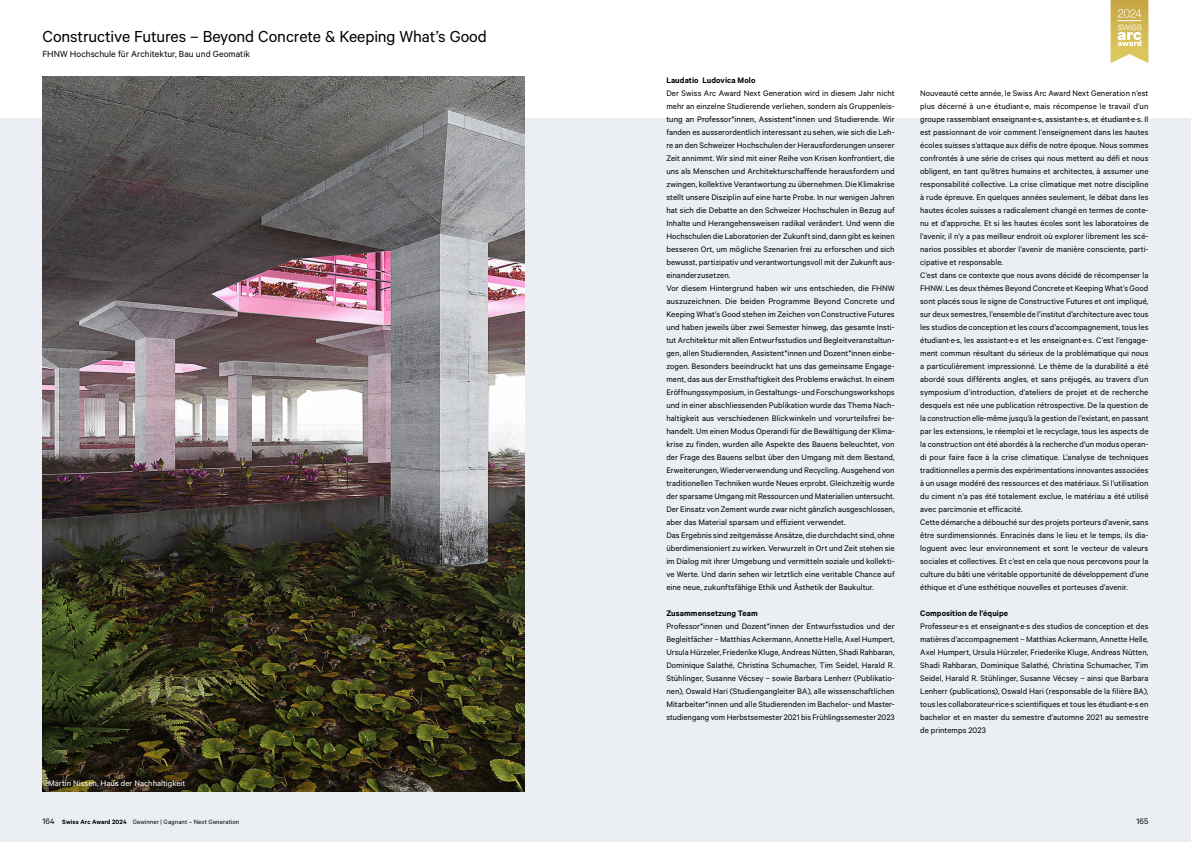
<style>
.page{position:relative;width:1191px;height:842px;background:#fff}
.page>*{position:absolute;margin:0;border:0;box-sizing:border-box;transform-origin:0 0}
.t1{font:18px "Calibre";letter-spacing:-.005em;color:#000}
.t2{font:10px "Calibre";color:#000}
.t3{font:9px/13px "Calibre";letter-spacing:.005em;color:#000;text-align:justify}
.t4{font:600 9px "Calibre";letter-spacing:.01em;color:#000}
.t5{font:9px "Calibre";letter-spacing:.005em;color:#fff}
.t6{font:7px "Calibre";letter-spacing:.015em;color:#000}
.s1{font-size:9px}
.s2{font-weight:600}
</style>
<div class="page">
<div style="left:0;top:118px;width:1191px;height:724px;background:#ebeef2"></div>
<img style="left:43px;top:76px;width:481px;height:715px">
<svg style="left:1110px;top:0;width:38px;height:63px;background:#dbc676"></svg>
<h1 class="t1" style="left:43px;top:26px;width:446px">Constructive Futures – Beyond Concrete &amp; Keeping What’s Good</h1>
<p class="t2" style="left:43px;top:48px;width:209px">FHNW Hochschule für Architektur, Bau und Geomatik</p>
<p class="t5" style="left:48px;top:777px;width:139px">Martin Nissen, Haus der Nachhaltigkeit</p>
<p class="t4" style="left:666px;top:74px;width:90px">Laudatio Ludovica Molo</p>
<p class="t3" style="left:666px;top:86px;width:230px;text-align:left">Der Swiss Arc Award Next Generation wird in diesem Jahr nicht mehr an einzelne Studierende verliehen, sondern als Gruppenleis&shy;tung an Professor*innen, Assistent*innen und Studierende. Wir fanden es ausserordentlich interessant zu sehen, wie sich die Leh&shy;re an den Schweizer Hochschulen der Herausforderungen unserer Zeit annimmt. Wir sind mit einer Reihe von Krisen konfrontiert, die uns als Menschen und Architekturschaffende herausfordern und zwingen, kollektive Verantwortung zu übernehmen. Die Klimakrise stellt unsere Disziplin auf eine harte Probe. In nur wenigen Jahren hat sich die Debatte an den Schweizer Hochschulen in Bezug auf Inhalte und Herangehensweisen radikal verändert. Und wenn die Hochschulen die Laboratorien der Zukunft sind, dann gibt es keinen besseren Ort, um mögliche Szenarien frei zu erforschen und sich bewusst, partizipativ und verantwortungsvoll mit der Zukunft aus&shy;einanderzusetzen.<br>Vor diesem Hintergrund haben wir uns entschieden, die FHNW auszuzeichnen. Die beiden Programme Beyond Concrete und Keeping What’s Good stehen im Zeichen von Constructive Futures und haben jeweils über zwei Semester hinweg, das gesamte Insti&shy;tut Architektur mit allen Entwurfsstudios und Begleitveranstaltun&shy;gen, allen Studierenden, Assistent*innen und Dozent*innen einbe&shy;zogen. Besonders beeindruckt hat uns das gemeinsame Engage&shy;ment, das aus der Ernsthaftigkeit des Problems erwächst. In einem Eröffnungssymposium, in Gestaltungs- und Forschungsworkshops und in einer abschliessenden Publikation wurde das Thema Nach&shy;haltigkeit aus verschiedenen Blickwinkeln und vorurteilsfrei be&shy;handelt. Um einen Modus Operandi für die Bewältigung der Klima&shy;krise zu finden, wurden alle Aspekte des Bauens beleuchtet, von der Frage des Bauens selbst über den Umgang mit dem Bestand, Erweiterungen, Wiederverwendung und Recycling. Ausgehend von traditionellen Techniken wurde Neues erprobt. Gleichzeitig wurde der sparsame Umgang mit Ressourcen und Materialien untersucht.<br>Der Einsatz von Zement wurde zwar nicht gänzlich ausgeschlossen, aber das Material sparsam und effizient verwendet.<br>Das Ergebnis sind zeitgemässe Ansätze, die durchdacht sind, ohne überdimensioniert zu wirken. Verwurzelt in Ort und Zeit stehen sie im Dialog mit ihrer Umgebung und vermitteln soziale und kollekti&shy;ve Werte. Und darin sehen wir letztlich eine veritable Chance auf eine neue, zukunftsfähige Ethik und Ästhetik der Baukultur.</p>
<p class="t3" style="left:920px;top:86px;width:230px;text-align:left">Nouveauté cette année, le Swiss Arc Award Next Generation n’est plus décerné à un·e étudiant·e, mais récompense le travail d’un groupe rassemblant enseignant·e·s, assistant·e·s, et étudiant·e·s. Il est passionnant de voir comment l’enseignement dans les hautes écoles suisses s’attaque aux défis de notre époque. Nous sommes confrontés à une série de crises qui nous mettent au défi et nous obligent, en tant qu’êtres humains et architectes, à assumer une responsabilité collective. La crise climatique met notre discipline à rude épreuve. En quelques années seulement, le débat dans les hautes écoles suisses a radicalement changé en termes de conte&shy;nu et d’approche. Et si les hautes écoles sont les laboratoires de l’avenir, il n’y a pas meilleur endroit où explorer librement les scé&shy;narios possibles et aborder l’avenir de manière consciente, parti&shy;cipative et responsable.<br>C’est dans ce contexte que nous avons décidé de récompenser la FHNW. Les deux thèmes Beyond Concrete et Keeping What’s Good sont placés sous le signe de Constructive Futures et ont impliqué, sur deux semestres, l’ensemble de l’institut d’architecture avec tous les studios de conception et les cours d’accompagnement, tous les étudiant·e·s, les assistant·e·s et les enseignant·e·s. C’est l’engage&shy;ment commun résultant du sérieux de la problématique qui nous a particulièrement impressionné. Le thème de la durabilité a été abordé sous différents angles, et sans préjugés, au travers d’un symposium d’introduction, d’ateliers de projet et de recherche desquels est née une publication rétrospective. De la question de la construction elle-même jusqu’à la gestion de l’existant, en passant par les extensions, le réemploi et le recyclage, tous les aspects de la construction ont été abordés à la recherche d’un modus operan&shy;di pour faire face à la crise climatique. L’analyse de techniques traditionnelles a permis des expérimentations innovantes associées à un usage modéré des ressources et des matériaux. Si l’utilisation du ciment n’a pas été totalement exclue, le matériau a été utilisé avec parcimonie et efficacité.<br>Cette démarche a débouché sur des projets porteurs d’avenir, sans être surdimensionnés. Enracinés dans le lieu et le temps, ils dia&shy;loguent avec leur environnement et sont le vecteur de valeurs sociales et collectives. Et c’est en cela que nous percevons pour la culture du bâti une véritable opportunité de développement d’une éthique et d’une esthétique nouvelles et porteuses d’avenir.</p>
<p class="t4" style="left:666px;top:607px;width:93px">Zusammensetzung Team</p>
<p class="t3" style="left:666px;top:619px;width:230px">Professor*innen und Dozent*innen der Entwurfsstudios und der Begleitfächer – Matthias Ackermann, Annette Helle, Axel Humpert, Ursula Hürzeler, Friederike Kluge, Andreas Nütten, Shadi Rahbaran, Dominique Salathé, Christina Schumacher, Tim Seidel, Harald R.<br>Stühlinger, Susanne Vécsey – sowie Barbara Lenherr (Publikatio&shy;nen), Oswald Hari (Studiengangleiter BA), alle wissenschaftlichen Mitarbeiter*innen und alle Studierenden im Bachelor- und Master&shy;studiengang vom Herbstsemester 2021 bis Frühlingssemester 2023</p>
<p class="t4" style="left:920px;top:607px;width:89px">Composition de l’équipe</p>
<p class="t3" style="left:920px;top:619px;width:230px">Professeur·e·s et enseignant·e·s des studios de conception et des matières d’accompagnement – Matthias Ackermann, Annette Helle, Axel Humpert, Ursula Hürzeler, Friederike Kluge, Andreas Nütten, Shadi Rahbaran, Dominique Salathé, Christina Schumacher, Tim Seidel, Harald R. Stühlinger, Susanne Vécsey – ainsi que Barbara Lenherr (publications), Oswald Hari (responsable de la filière BA), tous les collaborateur·rice·s scientifiques et tous les étudiant·e·s en bachelor et en master du semestre d’automne 2021 au semestre de printemps 2023</p>
<p class="t6" style="left:43px;top:817px;width:198px"><span class="s1">164</span> <span class="s2">Swiss Arc Award 2024</span> Gewinner | Gagnant – Next Generation</p>
<p class="t3" style="left:1136px;top:814px;width:13px">165</p>
</div>
